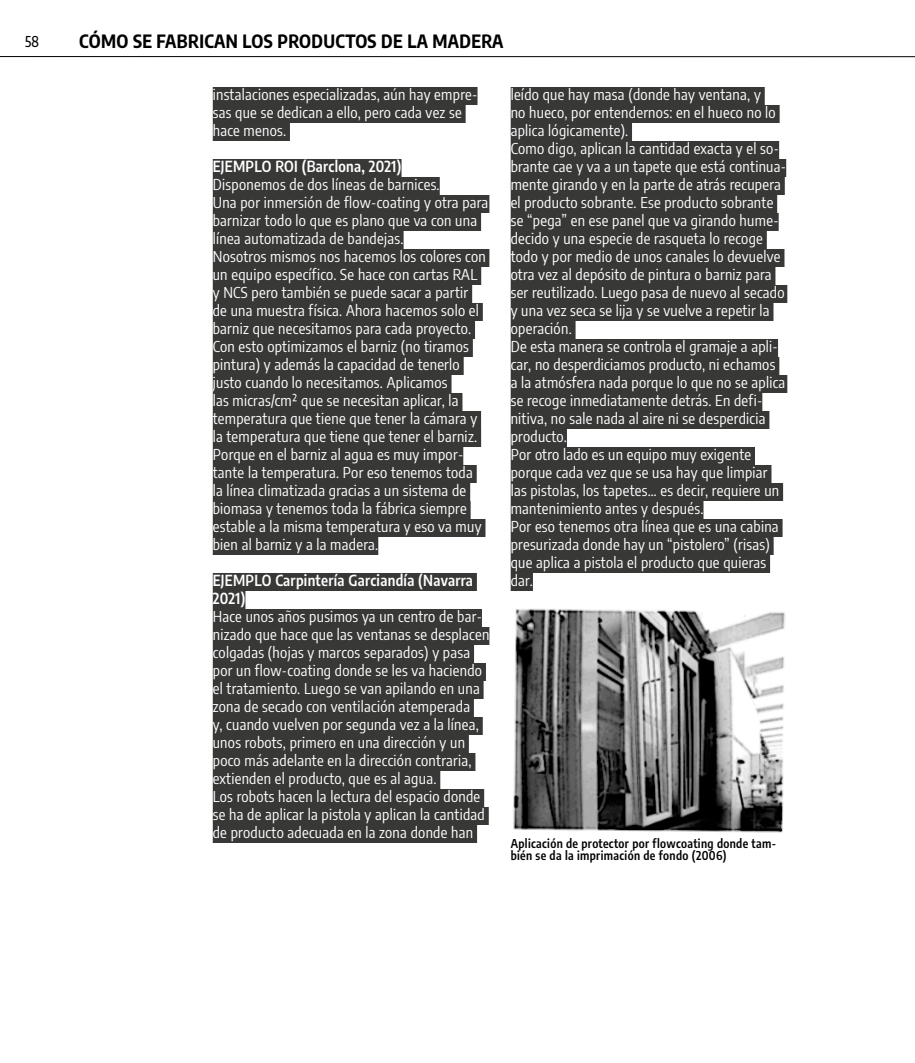
<style>
.page{position:relative;width:915px;height:1063px;background:#fff}
.page>*{position:absolute;margin:0;border:0;box-sizing:border-box;transform-origin:0 0}
.t1{font:700 18px "Encode Sans Condensed";letter-spacing:.02em;color:#000}
.t2{font:15px/18px "Encode Sans Condensed";letter-spacing:.02em;color:#fff}
.t3{font:600 15px/18px "Encode Sans Condensed";letter-spacing:.02em;color:#fff}
.t4{font:500 15px "Encode Sans Condensed";color:#000;scale:.9 1}
.t5{font:600 12px/12px "Encode Sans Condensed";letter-spacing:.03em;color:#000}
</style>
<div class="page">
<hr style="left:0;top:56px;width:914px;height:1px;background:#000">
<div style="left:213px;top:87px;width:264px;height:18px;background:#383937"></div>
<div style="left:213px;top:105px;width:252px;height:18px;background:#383937"></div>
<div style="left:213px;top:123px;width:77px;height:18px;background:#383937"></div>
<div style="left:213px;top:159px;width:188px;height:18px;background:#383937"></div>
<div style="left:213px;top:177px;width:226px;height:18px;background:#383937"></div>
<div style="left:213px;top:195px;width:276px;height:18px;background:#383937"></div>
<div style="left:213px;top:213px;width:268px;height:18px;background:#383937"></div>
<div style="left:213px;top:231px;width:190px;height:18px;background:#383937"></div>
<div style="left:213px;top:249px;width:276px;height:18px;background:#383937"></div>
<div style="left:213px;top:267px;width:268px;height:18px;background:#383937"></div>
<div style="left:213px;top:285px;width:259px;height:18px;background:#383937"></div>
<div style="left:213px;top:303px;width:269px;height:18px;background:#383937"></div>
<div style="left:213px;top:321px;width:262px;height:18px;background:#383937"></div>
<div style="left:213px;top:339px;width:259px;height:18px;background:#383937"></div>
<div style="left:213px;top:357px;width:250px;height:18px;background:#383937"></div>
<div style="left:213px;top:375px;width:238px;height:18px;background:#383937"></div>
<div style="left:213px;top:393px;width:249px;height:18px;background:#383937"></div>
<div style="left:213px;top:411px;width:268px;height:18px;background:#383937"></div>
<div style="left:213px;top:429px;width:268px;height:18px;background:#383937"></div>
<div style="left:213px;top:447px;width:250px;height:18px;background:#383937"></div>
<div style="left:213px;top:465px;width:263px;height:18px;background:#383937"></div>
<div style="left:213px;top:483px;width:257px;height:18px;background:#383937"></div>
<div style="left:213px;top:501px;width:257px;height:18px;background:#383937"></div>
<div style="left:213px;top:519px;width:272px;height:18px;background:#383937"></div>
<div style="left:213px;top:537px;width:165px;height:18px;background:#383937"></div>
<div style="left:213px;top:573px;width:263px;height:18px;background:#383937"></div>
<div style="left:213px;top:591px;width:32px;height:18px;background:#383937"></div>
<div style="left:213px;top:609px;width:269px;height:18px;background:#383937"></div>
<div style="left:213px;top:627px;width:276px;height:18px;background:#383937"></div>
<div style="left:213px;top:645px;width:261px;height:18px;background:#383937"></div>
<div style="left:213px;top:663px;width:273px;height:18px;background:#383937"></div>
<div style="left:213px;top:681px;width:270px;height:18px;background:#383937"></div>
<div style="left:213px;top:699px;width:260px;height:18px;background:#383937"></div>
<div style="left:213px;top:717px;width:269px;height:18px;background:#383937"></div>
<div style="left:213px;top:735px;width:255px;height:18px;background:#383937"></div>
<div style="left:213px;top:753px;width:262px;height:18px;background:#383937"></div>
<div style="left:213px;top:771px;width:227px;height:18px;background:#383937"></div>
<div style="left:213px;top:789px;width:271px;height:18px;background:#383937"></div>
<div style="left:213px;top:807px;width:275px;height:18px;background:#383937"></div>
<div style="left:213px;top:825px;width:264px;height:18px;background:#383937"></div>
<div style="left:510px;top:87px;width:254px;height:18px;background:#383937"></div>
<div style="left:510px;top:105px;width:269px;height:18px;background:#383937"></div>
<div style="left:510px;top:123px;width:121px;height:18px;background:#383937"></div>
<div style="left:510px;top:141px;width:268px;height:18px;background:#383937"></div>
<div style="left:510px;top:159px;width:276px;height:18px;background:#383937"></div>
<div style="left:510px;top:177px;width:274px;height:18px;background:#383937"></div>
<div style="left:510px;top:195px;width:266px;height:18px;background:#383937"></div>
<div style="left:510px;top:213px;width:268px;height:18px;background:#383937"></div>
<div style="left:510px;top:231px;width:256px;height:18px;background:#383937"></div>
<div style="left:510px;top:249px;width:274px;height:18px;background:#383937"></div>
<div style="left:510px;top:267px;width:265px;height:18px;background:#383937"></div>
<div style="left:510px;top:285px;width:277px;height:18px;background:#383937"></div>
<div style="left:510px;top:303px;width:263px;height:18px;background:#383937"></div>
<div style="left:510px;top:321px;width:65px;height:18px;background:#383937"></div>
<div style="left:510px;top:339px;width:267px;height:18px;background:#383937"></div>
<div style="left:510px;top:357px;width:269px;height:18px;background:#383937"></div>
<div style="left:510px;top:375px;width:277px;height:18px;background:#383937"></div>
<div style="left:510px;top:393px;width:252px;height:18px;background:#383937"></div>
<div style="left:510px;top:411px;width:259px;height:18px;background:#383937"></div>
<div style="left:510px;top:429px;width:56px;height:18px;background:#383937"></div>
<div style="left:510px;top:447px;width:244px;height:18px;background:#383937"></div>
<div style="left:510px;top:465px;width:261px;height:18px;background:#383937"></div>
<div style="left:510px;top:483px;width:272px;height:18px;background:#383937"></div>
<div style="left:510px;top:501px;width:193px;height:18px;background:#383937"></div>
<div style="left:510px;top:519px;width:272px;height:18px;background:#383937"></div>
<div style="left:510px;top:537px;width:263px;height:18px;background:#383937"></div>
<div style="left:510px;top:555px;width:259px;height:18px;background:#383937"></div>
<div style="left:510px;top:573px;width:22px;height:18px;background:#383937"></div>
<img style="left:513px;top:608px;width:272px;height:225px">
<p class="t4" style="left:25px;top:30px;width:17px">58</p>
<p class="t1" style="left:79px;top:28px;width:425px">CÓMO SE FABRICAN LOS PRODUCTOS DE LA MADERA</p>
<p class="t2" style="left:213px;top:85px;width:266px">instalaciones especializadas, aún hay empre&shy;sas que se dedican a ello, pero cada vez se hace menos.</p>
<p class="t3" style="left:213px;top:157px;width:190px">EJEMPLO ROI (Barclona, 2021)</p>
<p class="t2" style="left:213px;top:175px;width:277px">Disponemos de dos líneas de barnices.<br>Una por inmersión de flow-coating y otra para barnizar todo lo que es plano que va con una línea automatizada de bandejas.<br>Nosotros mismos nos hacemos los colores con un equipo específico. Se hace con cartas RAL<br>y NCS pero también se puede sacar a partir<br>de una muestra física. Ahora hacemos solo el barniz que necesitamos para cada proyecto.<br>Con esto optimizamos el barniz (no tiramos pintura) y además la capacidad de tenerlo justo cuando lo necesitamos. Aplicamos<br>las micras/cm2 que se necesitan aplicar, la temperatura que tiene que tener la cámara y la temperatura que tiene que tener el barniz.<br>Porque en el barniz al agua es muy impor&shy;tante la temperatura. Por eso tenemos toda<br>la línea climatizada gracias a un sistema de biomasa y tenemos toda la fábrica siempre estable a la misma temperatura y eso va muy bien al barniz y a la madera.</p>
<p class="t3" style="left:213px;top:571px;width:261px">EJEMPLO Carpintería Garciandía (Navarra<br>2021)</p>
<p class="t2" style="left:213px;top:607px;width:278px">Hace unos años pusimos ya un centro de bar&shy;nizado que hace que las ventanas se desplacen colgadas (hojas y marcos separados) y pasa por un flow-coating donde se les va haciendo el tratamiento. Luego se van apilando en una zona de secado con ventilación atemperada<br>y, cuando vuelven por segunda vez a la línea, unos robots, primero en una dirección y un poco más adelante en la dirección contraria, extienden el producto, que es al agua.<br>Los robots hacen la lectura del espacio donde se ha de aplicar la pistola y aplican la cantidad de producto adecuada en la zona donde han</p>
<p class="t2" style="left:510px;top:85px;width:277px">leído que hay masa (donde hay ventana, y<br>no hueco, por entendernos: en el hueco no lo aplica lógicamente).<br>Como digo, aplican la cantidad exacta y el so&shy;brante cae y va a un tapete que está continua&shy;mente girando y en la parte de atrás recupera el producto sobrante. Ese producto sobrante se “pega” en ese panel que va girando hume&shy;decido y una especie de rasqueta lo recoge todo y por medio de unos canales lo devuelve otra vez al depósito de pintura o barniz para ser reutilizado. Luego pasa de nuevo al secado y una vez seca se lija y se vuelve a repetir la operación.<br>De esta manera se controla el gramaje a apli&shy;car, no desperdiciamos producto, ni echamos<br>a la atmósfera nada porque lo que no se aplica se recoge inmediatamente detrás. En defi&shy;nitiva, no sale nada al aire ni se desperdicia producto.<br>Por otro lado es un equipo muy exigente porque cada vez que se usa hay que limpiar las pistolas, los tapetes… es decir, requiere un mantenimiento antes y después.<br>Por eso tenemos otra línea que es una cabina presurizada donde hay un “pistolero” (risas) que aplica a pistola el producto que quieras dar.</p>
<p class="t5" style="left:510px;top:836px;width:267px">Aplicación de protector por flowcoating donde tam&shy;bién se da la imprimación de fondo (2006)</p>
</div>
